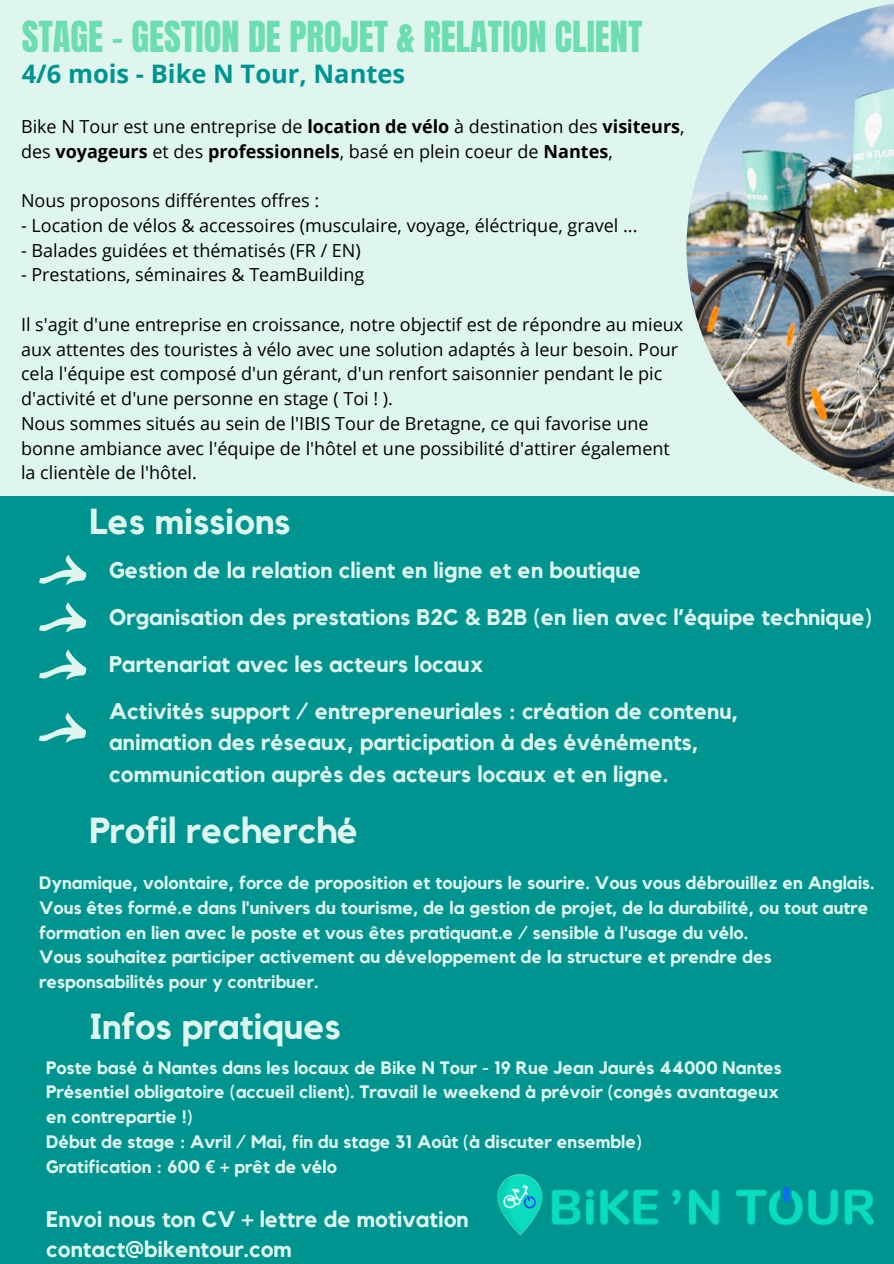
<style>
.page{position:relative;width:894px;height:1264px;background:#fff}
.page>*{position:absolute;margin:0;border:0;box-sizing:border-box;transform-origin:0 0}
.t1{font:36.3px "Anton";color:#6cddb1}
.t2{font:700 36px "Kollektif";color:#dff6ef}
.t3{font:700 25.5px "Open Sans";color:#009490}
.t4{font:700 22.5px/31.5px "Kollektif";color:#dff6ef}
.t5{font:18px/24.8px "Open Sans";color:#000}
.t6{font:700 18px/24.8px "Kollektif";color:#dff6ef}
.s1{font-weight:700}
.s2{font-family:"Noto Sans"}
</style>
<div class="page">
<div style="left:0;top:0;width:893px;height:1263px;background:#dff6ef"></div>
<div style="left:0;top:495px;width:893px;height:768px;background:#009490"></div>
<img style="left:686px;top:3px;width:207px;height:489px">
<svg style="left:39px;top:555px;width:48px;height:30px"></svg>
<svg style="left:39px;top:602px;width:48px;height:31px"></svg>
<svg style="left:39px;top:712px;width:47px;height:31px"></svg>
<svg style="left:39px;top:650px;width:48px;height:30px"></svg>
<img style="left:497px;top:1174px;width:377px;height:62px">
<p class="t1" style="left:22px;top:10px;width:622px">STAGE - GESTION DE PROJET &amp; RELATION CLIENT</p>
<p class="t3" style="left:22px;top:55px;width:385px">4/6 mois - Bike N Tour, Nantes</p>
<p class="t5" style="left:21px;top:113px;width:665px">Bike N Tour est une entreprise de <span class="s1">location de vélo</span> à destination des <span class="s1">visiteurs</span>, des <span class="s1">voyageurs</span> et des <span class="s1">professionnels</span>, basé en plein coeur de <span class="s1">Nantes</span>,</p>
<p class="t5" style="left:21px;top:188px;width:300px">Nous proposons différentes offres :</p>
<p class="t5" style="left:21px;top:212px;width:617px">- Location de vélos &amp; accessoires (musculaire, voyage, éléctrique, gravel ...</p>
<p class="t5" style="left:21px;top:237px;width:341px">- Balades guidées et thématisés (FR / EN)</p>
<p class="t5" style="left:21px;top:262px;width:345px">- Prestations, séminaires &amp; TeamBuilding</p>
<p class="t5" style="left:21px;top:311px;width:663px">Il s'agit d'une entreprise en croissance, notre objectif est de répondre au mieux aux attentes des touristes à vélo avec une solution adaptés à leur besoin. Pour cela l'équipe est composé d'un gérant, d'un renfort saisonnier pendant le pic d'activité et d'une personne en stage ( Toi ! ).</p>
<h2 class="t5" style="left:21px;top:410px;width:650px">Nous sommes situés au sein de l'IBIS Tour de Bretagne, ce qui favorise une bonne ambiance avec l'équipe de l'hôtel et une possibilité d'attirer également la clientèle de l'hôtel.</h2>
<h3 class="t2" style="left:89px;top:505px;width:202px">Les missions</h3>
<p class="t4" style="left:109px;top:555px;width:533px">Gestion de la relation client en ligne et en boutique</p>
<p class="t4" style="left:109px;top:602px;width:764px">Organisation des prestations B2C &amp; B2B (en lien avec l’équipe technique)</p>
<p class="t4" style="left:109px;top:649px;width:376px">Partenariat avec les acteurs locaux</p>
<h4 class="t4" style="left:109px;top:696px;width:630px">Activités support / entrepreneuriales : création de contenu, animation des réseaux, participation à des événéments, communication auprès des acteurs locaux et en ligne.</h4>
<h4 class="t2" style="left:89px;top:814px;width:270px">Profil recherché</h4>
<h4 class="t6" style="left:39px;top:871px;width:836px">Dynamique, volontaire, force de proposition et toujours le sourire. Vous vous débrouillez en Anglais.<br>Vous êtes formé.e dans l'univers du tourisme, de la gestion de projet, de la durabilité, ou tout autre formation en lien avec le poste et vous êtes pratiquant.e / sensible à l'usage du vélo.<br>Vous souhaitez participer activement au développement de la structure et prendre des responsabilités pour y contribuer.</h4>
<h4 class="t2" style="left:89px;top:1009px;width:253px">Infos pratiques</h4>
<h2 class="t6" style="left:46px;top:1055px;width:737px">Poste basé à Nantes dans les locaux de Bike N Tour - 19 Rue Jean Jaurès 44000 Nantes Présentiel obligatoire (accueil client). Travail le weekend à prévoir (congés avantageux en contrepartie !)<br>Début de stage : Avril / Mai, fin du stage 31 Août (à discuter ensemble)<br>Gratification : 600 <span class="s2">€</span> + prêt de vélo</h2>
<h5 class="t4" style="left:46px;top:1204px;width:424px;line-height:30.3px">Envoi nous ton CV + lettre de motivation contact@bikentour.com</h5>
</div>
